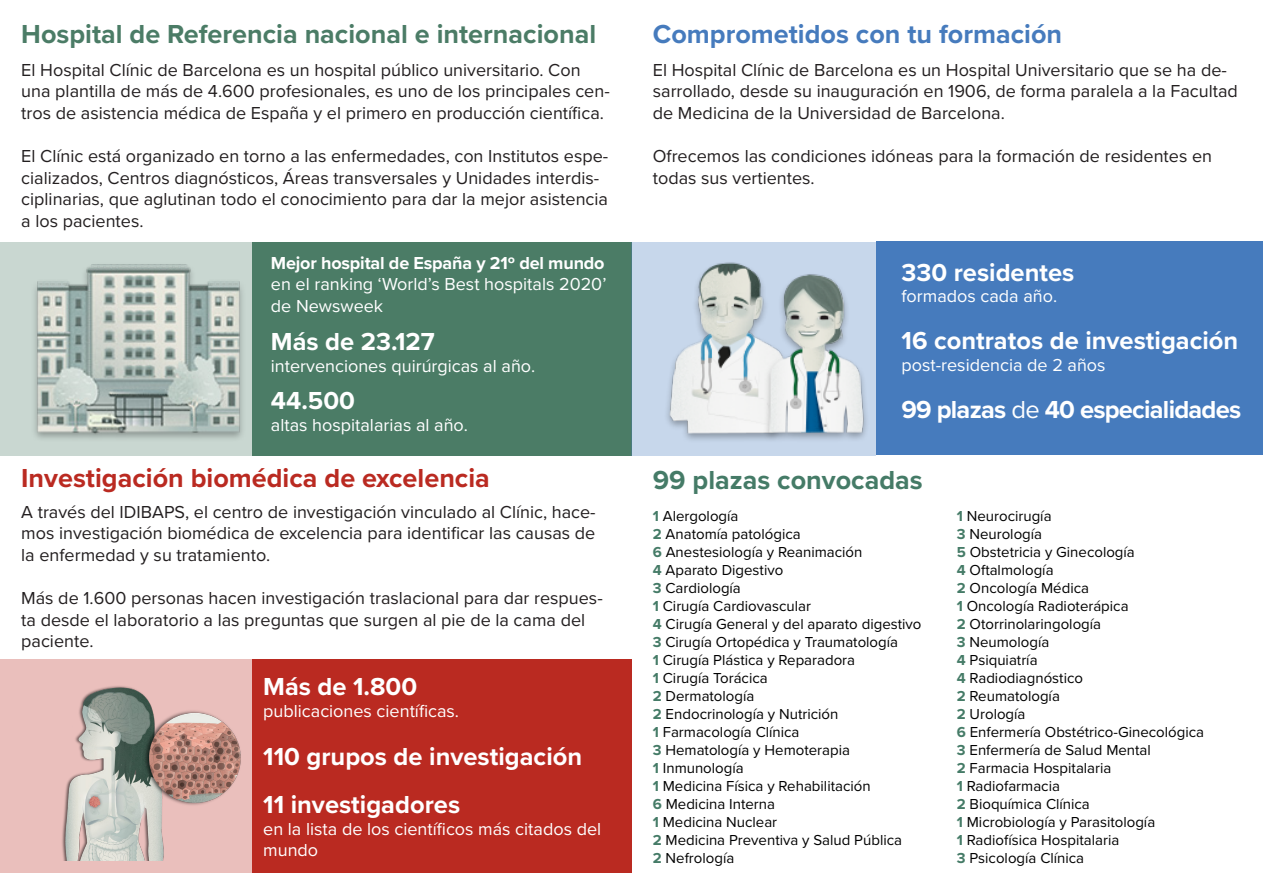
<style>
.page{position:relative;width:1263px;height:893px;background:#fff}
.page>*{position:absolute;margin:0;border:0;box-sizing:border-box;transform-origin:0 0}
.t1{font:700 27px "Proxima Nova";color:#4b7c66}
.t2{font:700 27px "Proxima Nova";color:#ba2a21}
.t3{font:700 27px "Proxima Nova";color:#467bbd}
.t4{font:700 27px "Proxima Nova";color:#457b67}
.t5{font:700 25.5px "Proxima Nova";color:#fff}
.t6{font:700 25.5px "Proxima Nova";letter-spacing:-.03em;color:#fff}
.t7{font:18px/21.6px "Proxima Nova";color:#231f20}
.t8{font:18px/21.6px "Proxima Nova";color:#fff}
.t9{font:700 18px "Proxima Nova";letter-spacing:-.01em;color:#fff}
.t10{font:15px "Proxima Nova";color:#000001}
.s1{font-weight:400}
.s2{font-weight:700;color:#457b67}
</style>
<div class="page">
<div style="left:252px;top:242px;width:379px;height:213px;background:#4b7c66"></div>
<div style="left:0;top:242px;width:256px;height:213px;background:#c9d7d1"></div>
<div style="left:252px;top:659px;width:379px;height:214px;background:#ba2a21"></div>
<div style="left:0;top:659px;width:252px;height:214px;background:#eabfbc"></div>
<div style="left:631px;top:242px;width:245px;height:213px;background:#c7d7eb"></div>
<div style="left:876px;top:242px;width:387px;height:213px;background:#467bbd"></div>
<img style="left:34px;top:264px;width:209px;height:175px">
<img style="left:667px;top:262px;width:200px;height:178px">
<img style="left:62px;top:686px;width:179px;height:174px">
<p class="t1" style="left:21px;top:13px;width:576px">Hospital de Referencia nacional e internacional</p>
<p class="t7" style="left:21px;top:58px;width:590px">El Hospital Clínic de Barcelona es un hospital público universitario. Con una plantilla de más de 4.600 profesionales, es uno de los principales cen&shy;tros de asistencia médica de España y el primero en producción científica.</p>
<p class="t7" style="left:21px;top:145px;width:588px">El Clínic está organizado en torno a las enfermedades, con Institutos espe&shy;cializados, Centros diagnósticos, Áreas transversales y Unidades interdis&shy;ciplinarias, que aglutinan todo el conocimiento para dar la mejor asistencia a los pacientes.</p>
<p class="t9" style="left:271px;top:249px;width:335px">Mejor hospital de España y 21º del mundo</p>
<p class="t8" style="left:271px;top:273px;width:337px">en el ranking ‘World’s Best hospitals 2020’ de Newsweek</p>
<p class="t5" style="left:271px;top:323px;width:165px">Más de 23.127</p>
<p class="t8" style="left:271px;top:354px;width:266px">intervenciones quirúrgicas al año.</p>
<p class="t5" style="left:271px;top:382px;width:86px">44.500</p>
<p class="t8" style="left:271px;top:413px;width:199px">altas hospitalarias al año.</p>
<p class="t2" style="left:21px;top:457px;width:470px">Investigación biomédica de excelencia</p>
<p class="t7" style="left:21px;top:500px;width:576px;text-align:justify">A través del IDIBAPS, el centro de investigación vinculado al Clínic, hace&shy;mos investigación biomédica de excelencia para identificar las causas de la enfermedad y su tratamiento.</p>
<p class="t7" style="left:21px;top:587px;width:583px">Más de 1.600 personas hacen investigación traslacional para dar respues&shy;ta desde el laboratorio a las preguntas que surgen al pie de la cama del paciente.</p>
<p class="t5" style="left:263px;top:668px;width:155px">Más de 1.800</p>
<p class="t8" style="left:263px;top:699px;width:197px">publicaciones científicas.</p>
<p class="t5" style="left:263px;top:738px;width:320px">110 grupos de investigación</p>
<p class="t5" style="left:263px;top:786px;width:198px">11 investigadores</p>
<p class="t8" style="left:263px;top:817px;width:339px">en la lista de los científicos más citados del mundo</p>
<p class="t3" style="left:653px;top:13px;width:411px">Comprometidos con tu formación</p>
<p class="t7" style="left:653px;top:58px;width:587px">El Hospital Clínic de Barcelona es un Hospital Universitario que se ha de&shy;sarrollado, desde su inauguración en 1906, de forma paralela a la Facultad de Medicina de la Universidad de Barcelona.</p>
<p class="t7" style="left:653px;top:145px;width:561px">Ofrecemos las condiciones idóneas para la formación de residentes en todas sus vertientes.</p>
<p class="t5" style="left:901px;top:253px;width:174px">330 residentes</p>
<p class="t8" style="left:901px;top:285px;width:157px">formados cada año.</p>
<p class="t5" style="left:901px;top:322px;width:338px">16 contratos de investigación</p>
<p class="t8" style="left:901px;top:353px;width:206px">post-residencia de 2 años</p>
<p class="t6" style="left:901px;top:391px;width:341px">99 plazas <span class="s1">de</span> 40 especialidades</p>
<p class="t4" style="left:653px;top:460px;width:271px">99 plazas convocadas</p>
<p class="t10" style="left:653px;top:505px;width:87px"><span class="s2">1</span> Alergología</p>
<p class="t10" style="left:653px;top:523px;width:149px"><span class="s2">2</span> Anatomía patológica</p>
<p class="t10" style="left:653px;top:541px;width:211px"><span class="s2">6</span> Anestesiología y Reanimación</p>
<p class="t10" style="left:653px;top:559px;width:132px"><span class="s2">4</span> Aparato Digestivo</p>
<p class="t10" style="left:653px;top:577px;width:90px"><span class="s2">3</span> Cardiología</p>
<p class="t10" style="left:653px;top:595px;width:160px"><span class="s2">1</span> Cirugía Cardiovascular</p>
<p class="t10" style="left:653px;top:613px;width:270px"><span class="s2">4</span> Cirugía General y del aparato digestivo</p>
<p class="t10" style="left:653px;top:631px;width:247px"><span class="s2">3</span> Cirugía Ortopédica y Traumatología</p>
<p class="t10" style="left:653px;top:649px;width:204px"><span class="s2">1</span> Cirugía Plástica y Reparadora</p>
<p class="t10" style="left:653px;top:667px;width:116px"><span class="s2">1</span> Cirugía Torácica</p>
<p class="t10" style="left:653px;top:685px;width:103px"><span class="s2">2</span> Dermatología</p>
<p class="t10" style="left:653px;top:703px;width:187px"><span class="s2">2</span> Endocrinología y Nutrición</p>
<p class="t10" style="left:653px;top:721px;width:148px"><span class="s2">1</span> Farmacología Clínica</p>
<p class="t10" style="left:653px;top:739px;width:199px"><span class="s2">3</span> Hematología y Hemoterapia</p>
<p class="t10" style="left:653px;top:757px;width:92px"><span class="s2">1</span> Inmunología</p>
<p class="t10" style="left:653px;top:775px;width:219px"><span class="s2">1</span> Medicina Física y Rehabilitación</p>
<p class="t10" style="left:653px;top:793px;width:124px"><span class="s2">6</span> Medicina Interna</p>
<p class="t10" style="left:653px;top:811px;width:126px"><span class="s2">1</span> Medicina Nuclear</p>
<p class="t10" style="left:653px;top:829px;width:251px"><span class="s2">2</span> Medicina Preventiva y Salud Pública</p>
<p class="t10" style="left:653px;top:847px;width:83px"><span class="s2">2</span> Nefrología</p>
<p class="t10" style="left:957px;top:505px;width:96px"><span class="s2">1</span> Neurocirugía</p>
<p class="t10" style="left:957px;top:523px;width:87px"><span class="s2">3</span> Neurología</p>
<p class="t10" style="left:957px;top:541px;width:180px"><span class="s2">5</span> Obstetricia y Ginecología</p>
<p class="t10" style="left:957px;top:559px;width:98px"><span class="s2">4</span> Oftalmología</p>
<p class="t10" style="left:957px;top:577px;width:134px"><span class="s2">2</span> Oncología Médica</p>
<p class="t10" style="left:957px;top:595px;width:173px"><span class="s2">1</span> Oncología Radioterápica</p>
<p class="t10" style="left:957px;top:613px;width:146px"><span class="s2">2</span> Otorrinolaringología</p>
<p class="t10" style="left:957px;top:631px;width:94px"><span class="s2">3</span> Neumología</p>
<p class="t10" style="left:957px;top:649px;width:82px"><span class="s2">4</span> Psiquiatría</p>
<p class="t10" style="left:957px;top:667px;width:128px"><span class="s2">4</span> Radiodiagnóstico</p>
<p class="t10" style="left:957px;top:685px;width:105px"><span class="s2">2</span> Reumatología</p>
<p class="t10" style="left:957px;top:703px;width:70px"><span class="s2">2</span> Urología</p>
<p class="t10" style="left:957px;top:721px;width:249px"><span class="s2">6</span> Enfermería Obstétrico-Ginecológica</p>
<p class="t10" style="left:957px;top:739px;width:196px"><span class="s2">3</span> Enfermería de Salud Mental</p>
<p class="t10" style="left:957px;top:757px;width:156px"><span class="s2">2</span> Farmacia Hospitalaria</p>
<p class="t10" style="left:957px;top:775px;width:105px"><span class="s2">1</span> Radiofarmacia</p>
<p class="t10" style="left:957px;top:793px;width:135px"><span class="s2">2</span> Bioquímica Clínica</p>
<p class="t10" style="left:957px;top:811px;width:200px"><span class="s2">1</span> Microbiología y Parasitología</p>
<p class="t10" style="left:957px;top:829px;width:164px"><span class="s2">1</span> Radiofísica Hospitalaria</p>
<p class="t10" style="left:957px;top:847px;width:129px"><span class="s2">3</span> Psicología Clínica</p>
</div>
